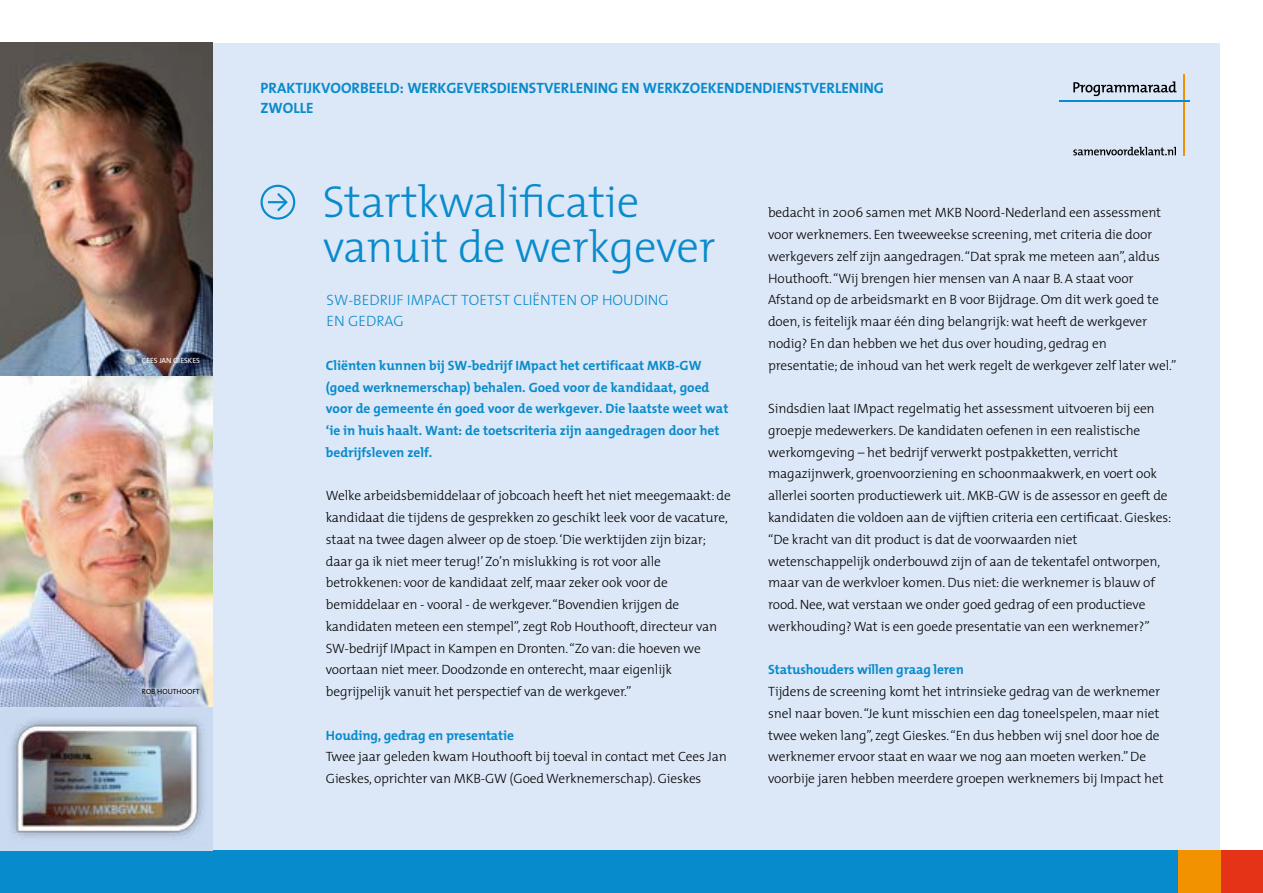
<style>
.page{position:relative;width:1263px;height:893px;background:#fff}
.page>*{position:absolute;margin:0;border:0;box-sizing:border-box;transform-origin:0 0}
.t1{font:300 45px/45px "The Mix";letter-spacing:-.01em;color:#088bcc}
.t2{font:15px/20.2px "The Mix Bold Caps";color:#088bcc}
.t3{font:15px/21.8px "The Mix Light Caps";color:#088bcc}
.t4{font:300 13.5px/21.8px "The Mix";letter-spacing:-.01em;color:#000}
.t5{font:700 13.5px/21.8px "The Mix";color:#088bcc}
.t6{font:7.5px "The Mix";color:#fff}
.t7{font:7.5px "The Mix";color:#000}
</style>
<div class="page">
<div style="left:43px;top:43px;width:1177px;height:807px;background:#dce7f7"></div>
<div style="left:0;top:850px;width:1178px;height:43px;background:#088bcc"></div>
<div style="left:1220px;top:850px;width:43px;height:43px;background:#e43317"></div>
<div style="left:1178px;top:850px;width:42px;height:43px;background:#f39200"></div>
<img style="left:0;top:43px;width:213px;height:333px">
<img style="left:0;top:376px;width:213px;height:331px">
<hr style="left:1183px;top:74px;width:1px;height:82px;background:#f39200">
<hr style="left:1060px;top:100px;width:130px;height:2px;background:#088bcc">
<svg style="left:1073px;top:81px;width:103px;height:15px"></svg>
<svg style="left:1073px;top:147px;width:103px;height:8px"></svg>
<svg style="left:261px;top:185px;width:34px;height:35px"></svg>
<div style="left:0;top:707px;width:213px;height:143px;background:#cadaf1"></div>
<img style="left:11px;top:719px;width:193px;height:119px">
<div style="left:140px;top:686px;width:62px;height:9px;background:#fff;opacity:.75"></div>
<p class="t6" style="left:142px;top:354px;width:59px">CEES JAN GIESKES</p>
<p class="t7" style="left:142px;top:685px;width:59px">ROB HOUTHOOFT</p>
<p class="t2" style="left:261px;top:77px;width:625px">PRAKTIJKVOORBEELD: WERKGEVERSDIENSTVERLENING EN WERKZOEKENDENDIENSTVERLENING<br>ZWOLLE</p>
<h1 class="t1" style="left:322px;top:178px;width:395px">Startkwalificatie vanuit de werkgever</h1>
<p class="t3" style="left:327px;top:288px;width:344px">SW-BEDRIJF IMPACT TOETST CLIËNTEN OP HOUDING<br>EN GEDRAG</p>
<p class="t5" style="left:326px;top:354px;width:404px">Cliënten kunnen bij SW-bedrijf IMpact het certificaat MKB-GW (goed werknemerschap) behalen. Goed voor de kandidaat, goed voor de gemeente én goed voor de werkgever. Die laatste weet wat ‘ie in huis haalt. Want: de toetscriteria zijn aangedragen door het bedrijfsleven zelf.</p>
<p class="t4" style="left:326px;top:484px;width:407px">Welke arbeidsbemiddelaar of jobcoach heeft het niet meegemaakt: de kandidaat die tijdens de gesprekken zo geschikt leek voor de vacature, staat na twee dagen alweer op de stoep.‘Die werktijden zijn bizar; daar ga ik niet meer terug!’Zo’n mislukking is rot voor alle betrokkenen: voor de kandidaat zelf, maar zeker ook voor de bemiddelaar en - vooral - de werkgever.“Bovendien krijgen de kandidaten meteen een stempel”, zegt Rob Houthooft, directeur van SW-bedrijf IMpact in Kampen en Dronten.“Zo van: die hoeven we voortaan niet meer. Doodzonde en onterecht, maar eigenlijk begrijpelijk vanuit het perspectief van de werkgever.”</p>
<p class="t5" style="left:326px;top:724px;width:190px">Houding, gedrag en presentatie</p>
<p class="t4" style="left:326px;top:745px;width:403px">Twee jaar geleden kwam Houthooft bij toeval in contact met Cees Jan<br>Gieskes, oprichter van MKB-GW (Goed Werknemerschap). Gieskes</p>
<p class="t4" style="left:768px;top:202px;width:410px">bedacht in 2006 samen met MKB Noord-Nederland een assessment voor werknemers. Een tweeweekse screening, met criteria die door werkgevers zelf zijn aangedragen.“Dat sprak me meteen aan”, aldus Houthooft.“Wij brengen hier mensen van A naar B. A staat voor Afstand op de arbeidsmarkt en B voor Bijdrage. Om dit werk goed te doen, is feitelijk maar één ding belangrijk:wat heeft de werkgever nodig? En dan hebben we het dus over houding, gedrag en presentatie; de inhoud van het werk regelt de werkgever zelf later wel.”</p>
<p class="t4" style="left:768px;top:397px;width:405px">Sindsdien laat IMpact regelmatig het assessment uitvoeren bij een groepje medewerkers. De kandidaten oefenen in een realistische werkomgeving – het bedrijf verwerkt postpakketten, verricht magazijnwerk, groenvoorziening en schoonmaakwerk, en voert ook allerlei soorten productiewerk uit. MKB-GW is de assessor en geeft de kandidaten die voldoen aan de vijftien criteria een certificaat. Gieskes: “De kracht van dit product is dat de voorwaarden niet wetenschappelijk onderbouwd zijn of aan de tekentafel ontworpen, maar van de werkvloer komen. Dus niet: die werknemer is blauw of rood. Nee, wat verstaan we onder goed gedrag of een productieve werkhouding? Wat is een goede presentatie van een werknemer?”</p>
<p class="t5" style="left:768px;top:658px;width:197px">Statushouders willen graag leren</p>
<p class="t4" style="left:768px;top:680px;width:397px">Tijdens de screening komt het intrinsieke gedrag van de werknemer snel naar boven.“Je kunt misschien een dag toneelspelen, maar niet twee weken lang”, zegt Gieskes.“En dus hebben wij snel door hoe de werknemer ervoor staat en waar we nog aan moeten werken.”De voorbije jaren hebben meerdere groepen werknemers bij Impact het</p>
</div>
